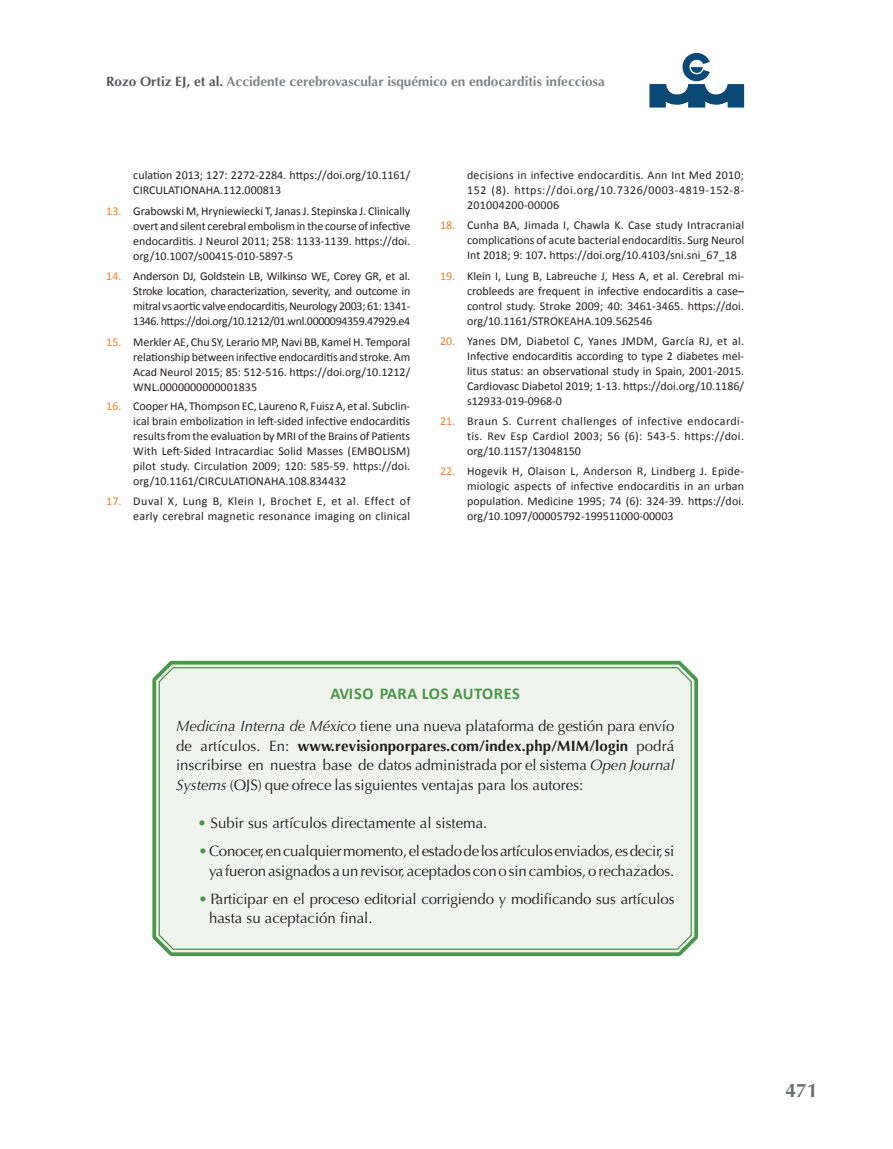
<style>
.page{position:relative;width:893px;height:1149px;background:#fff}
.page>*{position:absolute;margin:0;border:0;box-sizing:border-box;transform-origin:0 0}
.t1{font:700 19.5px "Optima";color:#6c6d70}
.t2{font:700 16.5px "Calibri";letter-spacing:.035em;color:#4b954d}
.t3{font:15px/19.5px "Optima";letter-spacing:-.005em;color:#231f20;text-align:justify}
.t4{font:700 13.5px "Optima";color:#808285}
.t5{font:12px/15px "Calibri";color:#231f20;text-align:justify}
.t6{font:12px/15px "Calibri";letter-spacing:.02em;color:#231f20;text-align:right}
.s1{color:#57585a}
.s2{color:#f47f28}
.s3{font-weight:700}
.s4{font-style:italic}
.s5{color:#4b954d}
</style>
<div class="page">
<svg style="left:649px;top:53px;width:95px;height:54px"></svg>
<svg style="left:152px;top:660px;width:547px;height:297px;background:#93bf94"></svg>
<div style="left:158px;top:665px;width:534px;height:285px;background:#f0f4ed"></div>
<p class="t4" style="left:106px;top:74px;width:500px"><span class="s1">Rozo Ortiz EJ, et al.</span> Accidente cerebrovascular isquémico en endocarditis infecciosa</p>
<p class="t5" style="left:133px;top:167px;width:279px">culation 2013; 127: 2272-2284. https://doi.org/10.1161/<br>CIRCULATIONAHA.112.000813</p>
<p class="t5" style="left:133px;top:203px;width:278px;text-indent:-27px"><span class="s2">13.</span> Grabowski M, Hryniewiecki T, Janas J. Stepinska J. Clinically overt and silent cerebral embolism in the course of infective endocarditis. J Neurol 2011; 258: 1133-1139. https://doi. org/10.1007/s00415-010-5897-5</p>
<p class="t5" style="left:133px;top:268px;width:279px;text-indent:-27px"><span class="s2">14.</span> Anderson DJ, Goldstein LB, Wilkinso WE, Corey GR, et al.<br>Stroke location, characterization, severity, and outcome in mitral vs aortic valve endocarditis, Neurology 2003; 61: 1341- 1346. https://doi.org/10.1212/01.wnl.0000094359.47929.e4</p>
<p class="t5" style="left:133px;top:334px;width:279px;text-indent:-27px"><span class="s2">15.</span> Merkler AE, Chu SY, Lerario MP, Navi BB, Kamel H. Temporal relationship between infective endocarditis and stroke. Am Acad Neurol 2015; 85: 512-516. https://doi.org/10.1212/ WNL.0000000000001835</p>
<p class="t5" style="left:133px;top:398px;width:279px;text-indent:-27px"><span class="s2">16.</span> Cooper HA, Thompson EC, Laureno R, Fuisz A, et al. Subclin&shy;ical brain embolization in left-sided infective endocarditis results from the evaluation by MRI of the Brains of Patients With Left-Sided Intracardiac Solid Masses (EMBOLISM) pilot study. Circulation 2009; 120: 585-59. https://doi. org/10.1161/CIRCULATIONAHA.108.834432</p>
<p class="t6" style="left:106px;top:492px;width:305px"><span class="s2">17.</span> Duval X, Lung B, Klein I, Brochet E, et al. Effect of early cerebral magnetic resonance imaging on clinical</p>
<p class="t5" style="left:467px;top:167px;width:278px">decisions in infective endocarditis. Ann Int Med 2010; 152 (8). https://doi.org/10.7326/0003-4819-152-8- 201004200-00006</p>
<p class="t5" style="left:467px;top:217px;width:279px;text-indent:-27px"><span class="s2">18.</span> Cunha BA, Jimada I, Chawla K. Case study Intracranial complications of acute bacterial endocarditis. Surg Neurol Int 2018; 9: 107<span class="s3">.</span> https://doi.org/10.4103/sni.sni_67_18</p>
<p class="t5" style="left:467px;top:267px;width:279px;text-indent:-27px"><span class="s2">19.</span> Klein I, Lung B, Labreuche J, Hess A, et al. Cerebral mi&shy;crobleeds are frequent in infective endocarditis a case– control study. Stroke 2009; 40: 3461-3465. https://doi. org/10.1161/STROKEAHA.109.562546</p>
<p class="t5" style="left:467px;top:333px;width:279px;text-indent:-27px"><span class="s2">20.</span> Yanes DM, Diabetol C, Yanes JMDM, García RJ, et al.<br>Infective endocarditis according to type 2 diabetes mel&shy;litus status: an observational study in Spain, 2001-2015.<br>Cardiovasc Diabetol 2019; 1-13. https://doi.org/10.1186/ s12933-019-0968-0</p>
<p class="t5" style="left:467px;top:413px;width:279px;text-indent:-27px"><span class="s2">21.</span> Braun S. Current challenges of infective endocardi&shy;tis. Rev Esp Cardiol 2003; 56 (6): 543-5. https://doi. org/10.1157/13048150</p>
<p class="t5" style="left:467px;top:463px;width:279px;text-indent:-27px"><span class="s2">22.</span> Hogevik H, Olaison L, Anderson R, Lindberg J. Epide&shy;miologic aspects of infective endocarditis in an urban population. Medicine 1995; 74 (6): 324-39. https://doi. org/10.1097/00005792-199511000-00003</p>
<h2 class="t2" style="left:330px;top:681px;width:191px">AVISO PARA LOS AUTORES</h2>
<p class="t3" style="left:176px;top:716px;width:500px"><span class="s4">Medicina Interna de México</span> tiene una nueva plataforma de gestión para envío de artículos. En: <span class="s3">www.revisionporpares.com/index.php/MIM/login</span> podrá inscribirse en nuestra base de datos administrada por el sistema <span class="s4">Open Journal Systems</span> (OJS) que ofrece las siguientes ventajas para los autores:</p>
<p class="t3" style="left:197px;top:813px;width:292px"><span class="s5">•</span> Subir sus artículos directamente al sistema.</p>
<p class="t3" style="left:199px;top:841px;width:477px;text-align:right"><span class="s5">•</span> Conocer, en cualquier momento, el estado de los artículos enviados, es decir, si ya fueron asignados a un revisor, aceptados con o sin cambios, o rechazados.</p>
<p class="t3" style="left:209px;top:889px;width:467px;text-indent:-10px"><span class="s5">•</span> Participar en el proceso editorial corrigiendo y modificando sus artículos hasta su aceptación final.</p>
<h1 class="t1" style="left:785px;top:1079px;width:34px">471</h1>
</div>
